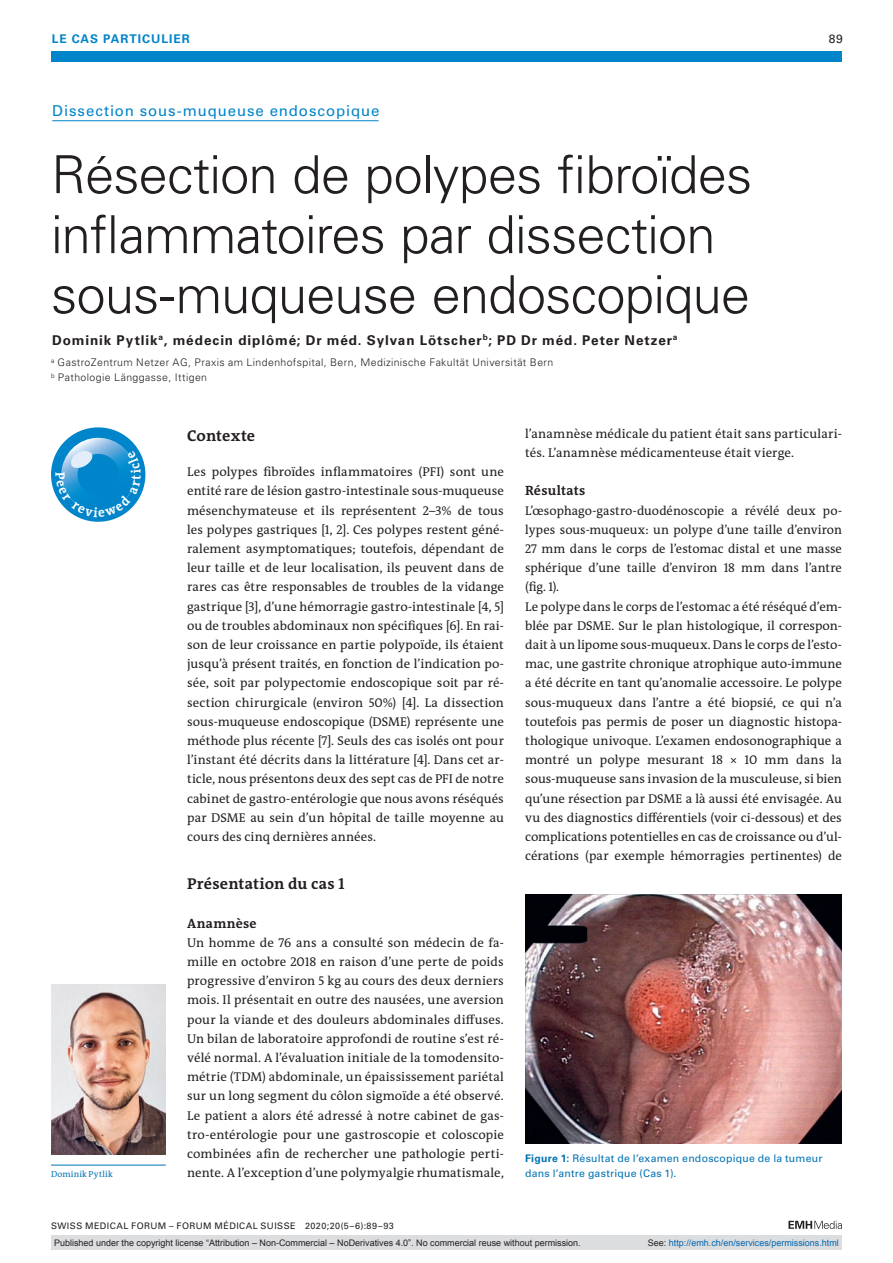
<style>
.page{position:relative;width:893px;height:1263px;background:#fff}
.page>*{position:absolute;margin:0;border:0;box-sizing:border-box;transform-origin:0 0}
.t1{font:300 52.5px/60px "Univers LT Std";letter-spacing:-.015em;color:#231f20}
.t2{font:700 15.75px "The Antiqua B W7";letter-spacing:.01em;color:#231f20}
.t3{font:15px "Univers LT Std";letter-spacing:.06em;color:#0084ca}
.t4{font:700 13.5px "Univers LT Std";letter-spacing:.065em;color:#231f20}
.t5{font:700 13.5px "The Antiqua B W7";letter-spacing:.02em;color:#231f20}
.t6{font:12.75px/19.2px "The Antiqua B W5 Plain";letter-spacing:.005em;color:#231f20;text-align:justify}
.t7{font:700 12px "Univers LT Std";letter-spacing:.085em;color:#0084ca}
.t8{font:12px "Univers LT Std";color:#231f20}
.t9{font:300 10.5px/15px "Univers LT Std";letter-spacing:.04em;color:#231f20}
.t10{font:10.5px/15.8px "Univers LT Std";letter-spacing:.025em;color:#0072b2}
.t11{font:9px "Arial";color:#231f20}
.t12{font:9px "Univers LT Std";letter-spacing:.05em;color:#231f20}
.t13{font:9px "Arial";color:#0166b3}
.t14{font:8.7px "The Antiqua B W5 Plain";letter-spacing:.025em;color:#0072b2}
.s1{font-weight:700}
.s2{color:#231f20}
</style>
<div class="page">
<div style="left:51px;top:51px;width:791px;height:11px;background:#0084ca"></div>
<svg style="left:788px;top:1221px;width:54px;height:8px"></svg>
<hr style="left:52px;top:120px;width:327px;height:1px;background:#0084ca">
<hr style="left:51px;top:1165px;width:115px;height:1px;background:#0072b2">
<img style="left:51px;top:984px;width:115px;height:170px">
<img style="left:525px;top:894px;width:317px;height:249px">
<div style="left:51px;top:1235px;width:791px;height:15px;background:#dcdddf"></div>
<svg style="left:51px;top:427px;width:94px;height:95px"></svg>
<p class="t7" style="left:52px;top:31px;width:140px">LE CAS PARTICULIER</p>
<p class="t8" style="left:829px;top:31px;width:16px">89</p>
<p class="t3" style="left:52px;top:102px;width:329px">Dissection sous-muqueuse endoscopique</p>
<h1 class="t1" style="left:51px;top:145px;width:703px">Résection de polypes fibroïdes inflammatoires par dissection sous-muqueuse endoscopique</h1>
<p class="t4" style="left:52px;top:332px;width:627px">Dominik Pytlik<sup>a</sup>, médecin diplômé; Dr méd. Sylvan Lötscher<sup>b</sup>; PD Dr méd. Peter Netzer<sup>a</sup></p>
<p class="t9" style="left:51px;top:355px;width:504px"><sup>a</sup> GastroZentrum Netzer AG, Praxis am Lindenhofspital, Bern, Medizinische Fakultät Universität Bern <sup>b</sup> Pathologie Länggasse, Ittigen</p>
<p class="t14" style="left:51px;top:1169px;width:63px">Dominik Pytlik</p>
<p class="t2" style="left:187px;top:426px;width:70px">Contexte</p>
<p class="t6" style="left:187px;top:462px;width:318px">Les polypes fibroïdes inflammatoires (PFI) sont une entité rare de lésion gastro-intestinale sous-muqueuse mésenchymateuse et ils représentent 2–3% de tous les polypes gastriques [1, 2]. Ces polypes restent géné&shy;ralement asymptomatiques; toutefois, dépendant de leur taille et de leur localisation, ils peuvent dans de rares cas être responsables de troubles de la vidange gastrique [3], d’une hémorragie gastro-intestinale [4, 5] ou de troubles abdominaux non spécifiques [6]. En rai&shy;son de leur croissance en partie polypoïde, ils étaient jusqu’à présent traités, en fonction de l’indication po&shy;sée, soit par polypectomie endoscopique soit par ré&shy;section chirurgicale (environ 50%) [4]. La dissection sous-muqueuse endoscopique (DSME) représente une méthode plus récente [7]. Seuls des cas isolés ont pour l’instant été décrits dans la littérature [4]. Dans cet ar&shy;ticle, nous présentons deux des sept cas de PFI de notre cabinet de gastro-entérologie que nous avons réséqués par DSME au sein d’un hôpital de taille moyenne au cours des cinq dernières années.</p>
<p class="t2" style="left:187px;top:874px;width:159px">Présentation du cas 1</p>
<p class="t5" style="left:187px;top:914px;width:71px">Anamnèse</p>
<p class="t6" style="left:187px;top:933px;width:318px">Un homme de 76 ans a consulté son médecin de fa&shy;mille en octobre 2018 en raison d’une perte de poids progressive d’environ 5 kg au cours des deux derniers mois. Il présentait en outre des nausées, une aversion pour la viande et des douleurs abdominales diffuses.<br>Un bilan de laboratoire approfondi de routine s’est ré&shy;vélé normal. A l’évaluation initiale de la tomodensito&shy;métrie (TDM) abdominale, un épaississement pariétal sur un long segment du côlon sigmoïde a été observé.<br>Le patient a alors été adressé à notre cabinet de gas&shy;tro-entérologie pour une gastroscopie et coloscopie combinées afin de rechercher une pathologie perti&shy;nente. A l’exception d’une polymyalgie rhumatismale,</p>
<p class="t12" style="left:51px;top:1220px;width:344px">SWISS MEDICAL FORUM – FORUM MÉDICAL SUISSE 2020;20(5–6):89–93</p>
<p class="t6" style="left:525px;top:424px;width:318px">l’anamnèse médicale du patient était sans particulari&shy;tés. L’anamnèse médicamenteuse était vierge.</p>
<p class="t5" style="left:525px;top:482px;width:62px">Résultats</p>
<p class="t6" style="left:525px;top:501px;width:318px;text-align:left">L’œsophago-gastro-duodénoscopie a révélé deux po&shy;lypes sous-muqueux: un polype d’une taille d’environ 27 mm dans le corps de l’estomac distal et une masse sphérique d’une taille d’environ 18 mm dans l’antre (fig. 1).<br>Le polype dans le corps de l’estomac a été réséqué d’em&shy;blée par DSME. Sur le plan histologique, il correspon&shy;dait à un lipome sous-muqueux. Dans le corps de l’esto&shy;mac, une gastrite chronique atrophique auto-immune a été décrite en tant qu’anomalie accessoire. Le polype sous-muqueux dans l’antre a été biopsié, ce qui n’a toutefois pas permis de poser un diagnostic histopa&shy;thologique univoque. L’examen endosonographique a montré un polype mesurant 18 × 10 mm dans la sous-muqueuse sans invasion de la musculeuse, si bien qu’une résection par DSME a là aussi été envisagée. Au vu des diagnostics différentiels (voir ci-dessous) et des complications potentielles en cas de croissance ou d’ul&shy;cérations (par exemple hémorragies pertinentes) de</p>
<p class="t10" style="left:525px;top:1150px;width:299px"><span class="s1">Figure 1:</span> Résultat de l’examen endoscopique de la tumeur dans l’antre gastrique (Cas 1).</p>
<p class="t11" style="left:54px;top:1237px;width:528px">Published under the copyright license “Attribution – Non-Commercial – NoDerivatives 4.0”. No commercial reuse without permission.</p>
<p class="t13" style="left:648px;top:1237px;width:193px"><span class="s2">See:</span> http://emh.ch/en/services/permissions.html</p>
</div>
